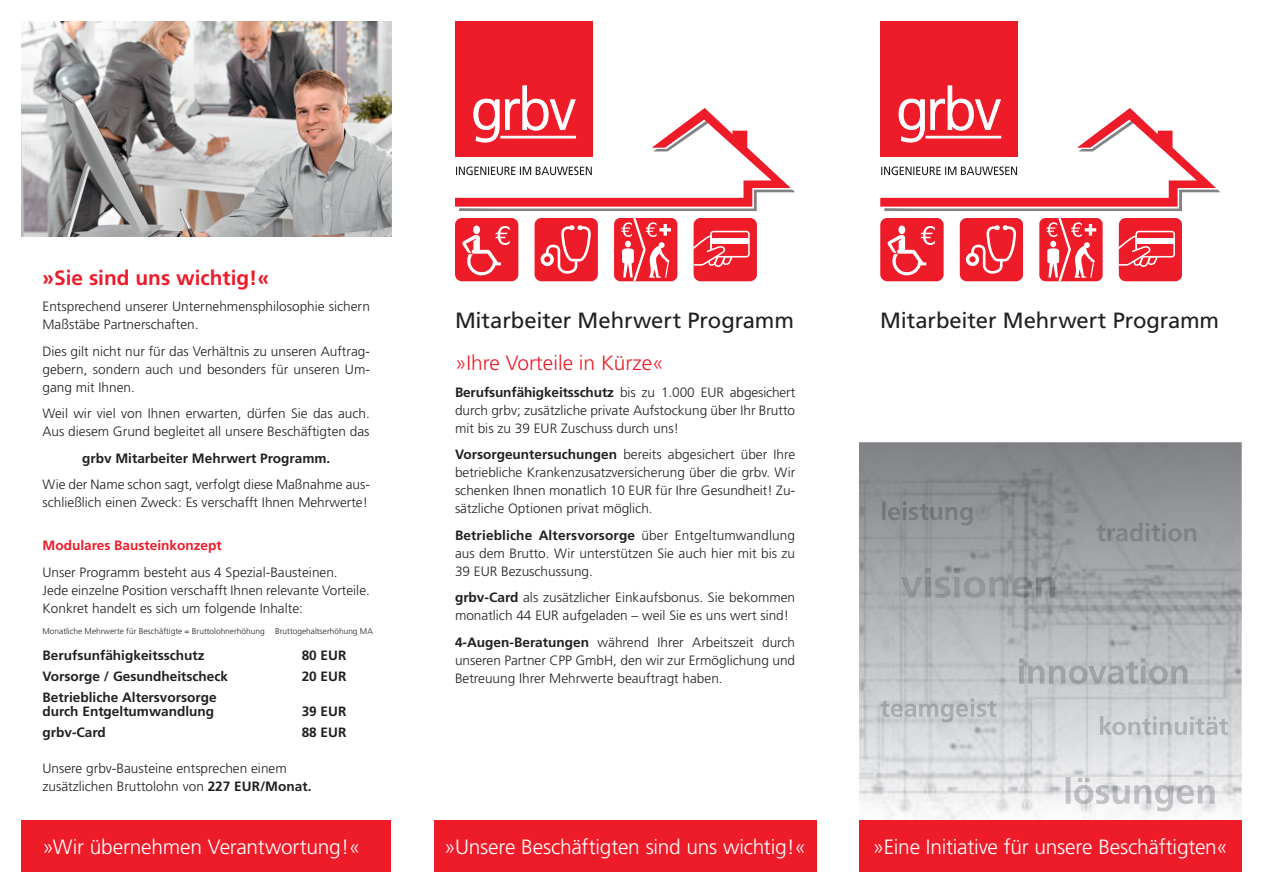
<style>
.page{position:relative;width:1263px;height:893px;background:#fff}
.page>*{position:absolute;margin:0;border:0;box-sizing:border-box;transform-origin:0 0}
.t1{font:22.05px "Frutiger";letter-spacing:-.005em;color:#231f20}
.t2{font:300 20.7px "Frutiger";letter-spacing:-.01em;color:#fff}
.t3{font:300 20.7px "Frutiger";color:#ee1b29}
.t4{font:700 20.7px "Frutiger";color:#ee1b29}
.t5{font:300 13.5px/18px "Frutiger";color:#231f20}
.t6{font:700 13.5px/13.5px "Frutiger";color:#231f20}
.t7{font:700 13.5px "Frutiger";color:#ee1b29}
.t8{font:300 8.25px "Frutiger";color:#231f20}
.s1{font-weight:700}
</style>
<div class="page">
<img style="left:21px;top:21px;width:370px;height:215px">
<div style="left:534px;top:218px;width:63px;height:63px;background:#ee1b29;border-radius:7px"></div>
<svg style="left:541px;top:253px;width:13px;height:13px"></svg>
<svg style="left:544px;top:225px;width:47px;height:49px"></svg>
<div style="left:455px;top:218px;width:63px;height:63px;background:#ee1b29;border-radius:7px"></div>
<svg style="left:462px;top:225px;width:48px;height:50px"></svg>
<div style="left:614px;top:218px;width:63px;height:63px;background:#ee1b29;border-radius:6px"></div>
<svg style="left:621px;top:218px;width:50px;height:63px"></svg>
<div style="left:694px;top:218px;width:63px;height:63px;background:#ee1b29;border-radius:7px"></div>
<svg style="left:694px;top:231px;width:56px;height:36px"></svg>
<div style="left:960px;top:218px;width:63px;height:63px;background:#ee1b29;border-radius:7px"></div>
<svg style="left:966px;top:253px;width:13px;height:13px"></svg>
<svg style="left:969px;top:225px;width:47px;height:49px"></svg>
<div style="left:880px;top:218px;width:63px;height:63px;background:#ee1b29;border-radius:7px"></div>
<svg style="left:888px;top:225px;width:47px;height:50px"></svg>
<div style="left:1039px;top:218px;width:63px;height:63px;background:#ee1b29;border-radius:6px"></div>
<svg style="left:1046px;top:218px;width:50px;height:63px"></svg>
<div style="left:1119px;top:218px;width:63px;height:63px;background:#ee1b29;border-radius:7px"></div>
<svg style="left:1119px;top:231px;width:56px;height:36px"></svg>
<div style="left:880px;top:21px;width:138px;height:136px;background:#ee1b29"></div>
<svg style="left:880px;top:85px;width:340px;height:126px"></svg>
<div style="left:455px;top:21px;width:138px;height:136px;background:#ee1b29"></div>
<svg style="left:455px;top:85px;width:340px;height:126px"></svg>
<img style="left:859px;top:442px;width:383px;height:379px">
<div style="left:434px;top:821px;width:382px;height:51px;background:#ee1b29"></div>
<div style="left:21px;top:821px;width:370px;height:51px;background:#ee1b29"></div>
<div style="left:859px;top:821px;width:383px;height:51px;background:#ee1b29"></div>
<img style="left:882px;top:501px;width:90px;height:25px">
<img style="left:901px;top:568px;width:154px;height:30px">
<img style="left:881px;top:698px;width:115px;height:24px">
<img style="left:1096px;top:523px;width:100px;height:19px">
<img style="left:1100px;top:716px;width:128px;height:19px">
<img style="left:1019px;top:658px;width:168px;height:26px">
<img style="left:1066px;top:777px;width:149px;height:35px">
<h2 class="t4" style="left:43px;top:265px;width:228px">»Sie sind uns wichtig!«</h2>
<p class="t5" style="left:43px;top:298px;width:329px">Entsprechend unserer Unternehmensphilosophie sichern<br>Maßstäbe Partnerschaften.</p>
<p class="t5" style="left:43px;top:342px;width:329px;text-align:justify">Dies gilt nicht nur für das Verhältnis zu unseren Auftrag&shy;gebern, sondern auch und besonders für unseren Um&shy;gang mit Ihnen.</p>
<p class="t5" style="left:43px;top:405px;width:329px">Weil wir viel von Ihnen erwarten, dürfen Sie das auch.<br>Aus diesem Grund begleitet all unsere Beschäftigten das</p>
<p class="t6" style="left:82px;top:451px;width:250px">grbv Mitarbeiter Mehrwert Programm.</p>
<p class="t5" style="left:43px;top:476px;width:329px">Wie der Name schon sagt, verfolgt diese Maßnahme aus&shy;schließlich einen Zweck: Es verschafft Ihnen Mehrwerte!</p>
<p class="t7" style="left:43px;top:537px;width:181px">Modulares Bausteinkonzept</p>
<p class="t5" style="left:43px;top:563px;width:329px">Unser Programm besteht aus 4 Spezial-Bausteinen.<br>Jede einzelne Position verschafft Ihnen relevante Vorteile.<br>Konkret handelt es sich um folgende Inhalte:</p>
<p class="t8" style="left:43px;top:626px;width:224px">Monatliche Mehrwerte für Beschäftigte = Bruttolohnerhöhung</p>
<p class="t8" style="left:275px;top:626px;width:99px">Bruttogehaltserhöhung MA</p>
<p class="t6" style="left:43px;top:648px;width:164px">Berufsunfähigkeitsschutz</p>
<p class="t6" style="left:302px;top:648px;width:46px">80 EUR</p>
<p class="t6" style="left:43px;top:669px;width:187px">Vorsorge / Gesundheitscheck</p>
<p class="t6" style="left:302px;top:669px;width:46px">20 EUR</p>
<p class="t6" style="left:43px;top:690px;width:176px">Betriebliche Altersvorsorge durch Entgeltumwandlung</p>
<p class="t6" style="left:302px;top:704px;width:46px">39 EUR</p>
<p class="t6" style="left:43px;top:725px;width:65px">grbv-Card</p>
<p class="t6" style="left:302px;top:725px;width:46px">88 EUR</p>
<p class="t5" style="left:43px;top:759px;width:270px">Unsere grbv-Bausteine entsprechen einem zusätzlichen Bruttolohn von <span class="s1">227 EUR/Monat.</span></p>
<h2 class="t2" style="left:43px;top:835px;width:319px">»Wir übernehmen Verantwortung!«</h2>
<h1 class="t1" style="left:455px;top:307px;width:340px">Mitarbeiter Mehrwert Programm</h1>
<h1 class="t1" style="left:880px;top:307px;width:340px">Mitarbeiter Mehrwert Programm</h1>
<h2 class="t3" style="left:455px;top:351px;width:210px">»Ihre Vorteile in Kürze«</h2>
<p class="t5" style="left:455px;top:383px;width:342px;text-align:justify"><span class="s1">Berufsunfähigkeitsschutz</span> bis zu 1.000 EUR abgesichert durch grbv; zusätzliche private Aufstockung über Ihr Brutto mit bis zu 39 EUR Zuschuss durch uns!</p>
<p class="t5" style="left:455px;top:446px;width:342px;text-align:justify"><span class="s1">Vorsorgeuntersuchungen</span> bereits abgesichert über Ihre betriebliche Krankenzusatzversicherung über die grbv. Wir schenken Ihnen monatlich 10 EUR für Ihre Gesundheit! Zu&shy;sätzliche Optionen privat möglich.</p>
<p class="t5" style="left:455px;top:526px;width:342px;text-align:justify"><span class="s1">Betriebliche Altersvorsorge</span> über Entgeltumwandlung aus dem Brutto. Wir unterstützen Sie auch hier mit bis zu 39 EUR Bezuschussung.</p>
<p class="t5" style="left:455px;top:589px;width:342px"><span class="s1">grbv-Card</span> als zusätzlicher Einkaufsbonus. Sie bekommen monatlich 44 EUR aufgeladen – weil Sie es uns wert sind!</p>
<p class="t5" style="left:455px;top:633px;width:342px;text-align:justify"><span class="s1">4-Augen-Beratungen</span> während Ihrer Arbeitszeit durch unseren Partner CPP GmbH, den wir zur Ermöglichung und Betreuung Ihrer Mehrwerte beauftragt haben.</p>
<h2 class="t2" style="left:444px;top:835px;width:364px">»Unsere Beschäftigten sind uns wichtig!«</h2>
<h2 class="t2" style="left:873px;top:835px;width:356px">»Eine Initiative für unsere Beschäftigten«</h2>
</div>
